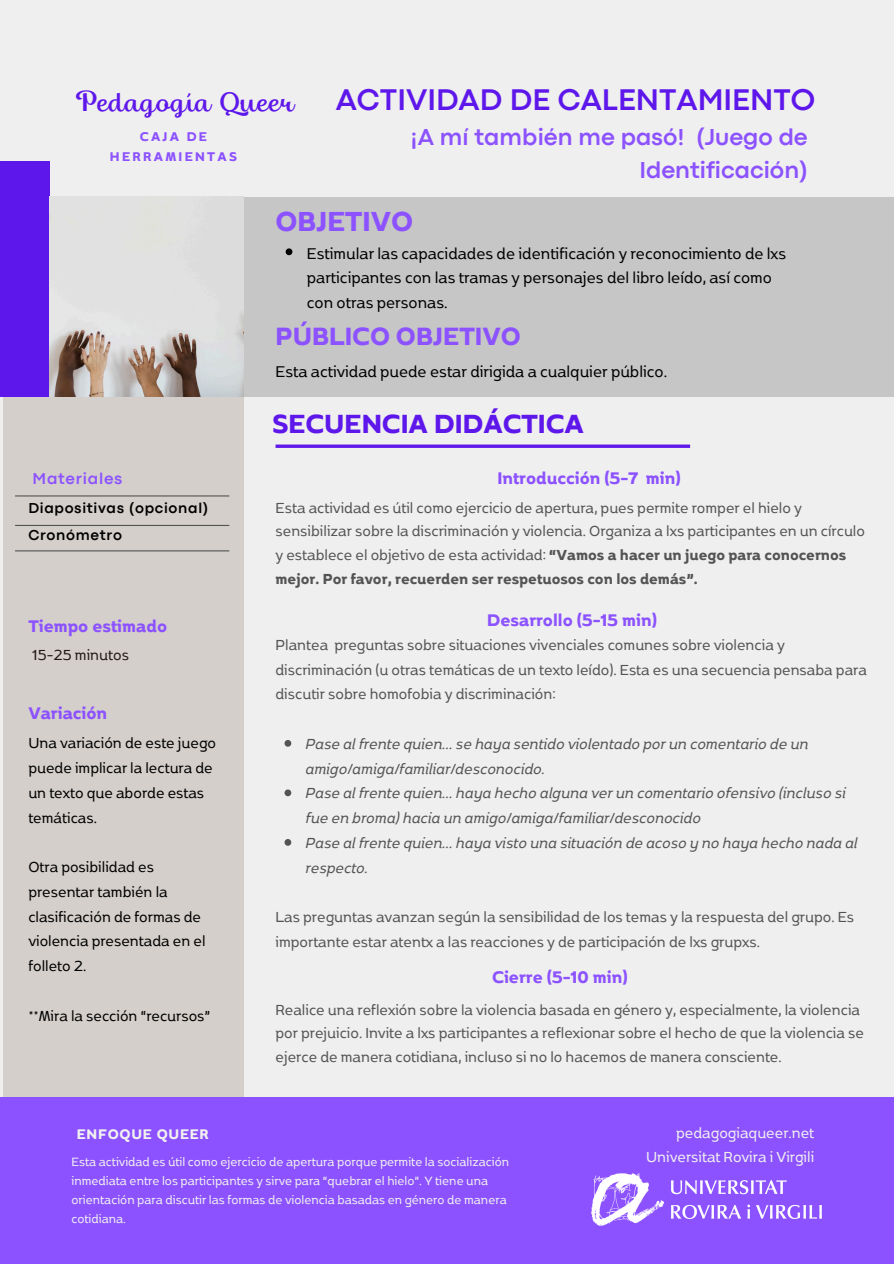
<style>
.page{position:relative;width:894px;height:1264px;background:#fff}
.page>*{position:absolute;margin:0;border:0;box-sizing:border-box;transform-origin:0 0}
.t1{font:700 32.7px "Boriboon";color:#8c52ff}
.t2{font:700 31.2px "Codec Pro";color:#5e17eb}
.t3{font:700 31.2px "Boriboon";color:#5e17eb}
.t4{font:700 29.7px "Boriboon";color:#8c52ff}
.t5{font:26.25px "Thephir";color:#5e17eb}
.t6{font:700 24.15px/33px "Codec Pro";color:#8c52ff;text-align:right}
.t7{font:700 19.95px "Boriboon";color:#8c52ff}
.t8{font:18.45px/24.8px "Boriboon";color:#000}
.t9{font:17.25px/23.7px "Boriboon";color:#545454}
.t10{font:italic 17.25px/24.8px "Boriboon";color:#545454}
.t11{font:17.25px/24.8px "Boriboon";color:#000}
.t12{font:17.25px "Boriboon";color:#f1f1f0}
.t13{font:17.25px "Boriboon";color:#221917}
.t14{font:700 16.5px "Boriboon";letter-spacing:.045em;color:#f1f1f0}
.t15{font:700 16.5px "Codec Pro";letter-spacing:.045em;color:#8c52ff}
.t16{font:700 15px "Codec Pro";letter-spacing:.045em;color:#000}
.t17{font:700 15px/20.2px "Boriboon";letter-spacing:.155em;color:#8c52ff;text-align:center}
.t18{font:14.25px/19.2px "Boriboon";color:#f1f1f0}
.s1{font-weight:700}
</style>
<div class="page">
<div style="left:0;top:0;width:893px;height:1263px;background:#efefef"></div>
<div style="left:3px;top:392px;width:241px;height:716px;background:#d4cfcb"></div>
<div style="left:0;top:1097px;width:893px;height:166px;background:#8c52ff"></div>
<div style="left:50px;top:197px;width:843px;height:199px;background:#c6c6c6"></div>
<div style="left:0;top:161px;width:50px;height:235px;background:#5e17eb"></div>
<hr style="left:15px;top:550px;width:214px;height:1px;background:#545454">
<svg style="left:275px;top:444px;width:415px;height:4px;background:#7438eb"></svg>
<hr style="left:15px;top:495px;width:214px;height:1px;background:#545454">
<hr style="left:15px;top:525px;width:214px;height:1px;background:#545454">
<img style="left:50px;top:197px;width:193px;height:199px">
<svg style="left:285px;top:248px;width:7px;height:7px"></svg>
<img style="left:591px;top:1173px;width:229px;height:52px">
<svg style="left:284px;top:740px;width:7px;height:6px"></svg>
<svg style="left:284px;top:789px;width:7px;height:7px"></svg>
<svg style="left:284px;top:839px;width:7px;height:6px"></svg>
<p class="t5" style="left:75px;top:93px;width:221px">Pedagogía Queer</p>
<h4 class="t17" style="left:110px;top:125px;width:128px">CAJA DE<br>HERRAMIENTAS</h4>
<p class="t2" style="left:336px;top:89px;width:480px">ACTIVIDAD DE CALENTAMIENTO</p>
<p class="t6" style="left:410px;top:122px;width:398px">¡A mí también me pasó! (Juego de<br>Identificación)</p>
<h4 class="t1" style="left:275px;top:201px;width:139px">OBJETIVO</h4>
<h1 class="t8" style="left:307px;top:240px;width:480px">Estimular las capacidades de identificación y reconocimiento de lxs participantes con las tramas y personajes del libro leído, así como con otras personas.</h1>
<h4 class="t4" style="left:275px;top:317px;width:247px">PÚBLICO OBJETIVO</h4>
<p class="t8" style="left:275px;top:358px;width:393px">Esta actividad puede estar dirigida a cualquier público.</p>
<p class="t15" style="left:33px;top:472px;width:91px">Materiales</p>
<h1 class="t16" style="left:28px;top:502px;width:181px">Diapositivas (opcional)</h1>
<h4 class="t16" style="left:28px;top:530px;width:95px">Cronómetro</h4>
<p class="t7" style="left:28px;top:614px;width:140px">Tiempo estimado</p>
<p class="t13" style="left:33px;top:644px;width:98px">15-25 minutos</p>
<p class="t7" style="left:28px;top:700px;width:80px">Variación</p>
<p class="t11" style="left:28px;top:730px;width:189px">Una variación de este juego puede implicar la lectura de un texto que aborde estas temáticas.</p>
<p class="t11" style="left:28px;top:853px;width:179px">Otra posibilidad es presentar también la clasificación de formas de violencia presentada en el folleto 2.</p>
<p class="t11" style="left:28px;top:1002px;width:183px">**Mira la sección “recursos”</p>
<p class="t3" style="left:272px;top:404px;width:313px">SECUENCIA DIDÁCTICA</p>
<p class="t7" style="left:497px;top:465px;width:185px">Introducción (5-7 min)</p>
<h2 class="t9" style="left:275px;top:495px;width:590px">Esta actividad es útil como ejercicio de apertura, pues permite romper el hielo y sensibilizar sobre la discriminación y violencia. Organiza a lxs participantes en un círculo y establece el objetivo de esta actividad: <span class="s1">“Vamos a hacer un juego para conocernos mejor. Por favor, recuerden ser respetuosos con los demás”.</span></h2>
<p class="t7" style="left:487px;top:607px;width:171px">Desarrollo (5-15 min)</p>
<h4 class="t9" style="left:275px;top:631px;width:592px;line-height:24.8px">Plantea preguntas sobre situaciones vivenciales comunes sobre violencia y discriminación (u otras temáticas de un texto leído). Esta es una secuencia pensaba para discutir sobre homofobia y discriminación:</h4>
<p class="t10" style="left:305px;top:730px;width:504px">Pase al frente quien… se haya sentido violentado por un comentario de un amigo/amiga/familiar/desconocido.</p>
<p class="t10" style="left:305px;top:780px;width:541px">Pase al frente quien… haya hecho alguna ver un comentario ofensivo (incluso si fue en broma) hacia un amigo/amiga/familiar/desconocido</p>
<p class="t10" style="left:305px;top:829px;width:553px">Pase al frente quien… haya visto una situación de acoso y no haya hecho nada al respecto.</p>
<p class="t9" style="left:275px;top:904px;width:580px;line-height:24.8px">Las preguntas avanzan según la sensibilidad de los temas y la respuesta del grupo. Es importante estar atentx a las reacciones y de participación de lxs grupxs.</p>
<p class="t7" style="left:492px;top:964px;width:137px">Cierre (5-10 min)</p>
<h6 class="t9" style="left:275px;top:996px;width:590px">Realice una reflexión sobre la violencia basada en género y, especialmente, la violencia por prejuicio. Invite a lxs participantes a reflexionar sobre el hecho de que la violencia se ejerce de manera cotidiana, incluso si no lo hacemos de manera consciente.</h6>
<h1 class="t14" style="left:77px;top:1123px;width:133px">ENFOQUE QUEER</h1>
<h3 class="t18" style="left:71px;top:1151px;width:439px">Esta actividad es útil como ejercicio de apertura porque permite la socialización inmediata entre los participantes y sirve para “quebrar el hielo”. Y tiene una orientación para discutir las formas de violencia basadas en género de manera cotidiana.</h3>
<h5 class="t12" style="left:676px;top:1121px;width:139px">pedagogiaqueer.net</h5>
<p class="t12" style="left:646px;top:1146px;width:169px">Universitat Rovira i Virgili</p>
</div>
